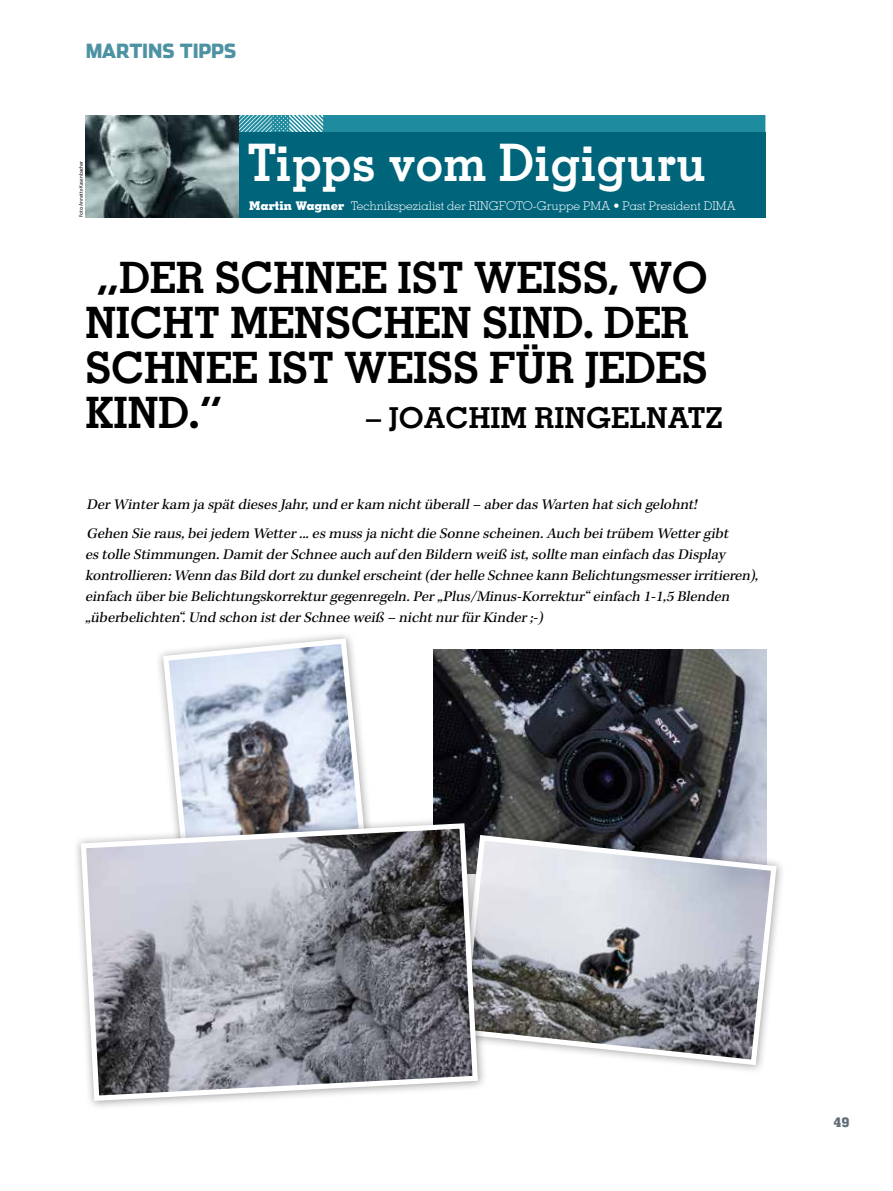
<style>
.page{position:relative;width:893px;height:1191px;background:#fff}
.page>*{position:absolute;margin:0;border:0;box-sizing:border-box;transform-origin:0 0}
.t1{font:700 51.6px "Memphis LT Std";color:#fff;scale:.95 1}
.t2{font:700 43.2px/45px "Memphis LT Std";letter-spacing:-.01em;color:#000}
.t3{font:700 28.8px "Memphis LT Std";color:#000;scale:1.04 1}
.t4{font:900 19.5px "Stainless";letter-spacing:-.01em;color:#00647b;scale:.95 1}
.t5{font:italic 15.15px/21px "Kepler Std";letter-spacing:-.01em;color:#000;scale:1.04 1}
.t6{font:800 13.5px "Memphis LT Std";color:#616c77;scale:.9 1}
.t7{font:300 12px "Memphis LT Std";color:#fff}
.t8{font:5.25px "Myriad Pro";color:#000;scale:.95 1}
.s1{font-weight:800}
</style>
<div class="page">
<img style="left:434px;top:649px;width:332px;height:178px">
<div style="left:238px;top:132px;width:527px;height:85px;background:#00647b"></div>
<svg style="left:238px;top:115px;width:527px;height:17px;background:#2890a2"></svg>
<img style="left:85px;top:115px;width:153px;height:102px">
<div style="left:451px;top:827px;width:335px;height:247px;background:#000;opacity:.35"></div>
<svg style="left:488px;top:832px;width:291px;height:236px;background:#acaeb4"></svg>
<svg style="left:160px;top:635px;width:209px;height:180px"></svg>
<div style="left:73px;top:815px;width:415px;height:295px;background:#000;opacity:.35"></div>
<svg style="left:78px;top:820px;width:403px;height:283px;background:#999aa1"></svg>
<p class="t4" style="left:85px;top:39px;width:161px">MARTINS TIPPS</p>
<p class="t8" style="left:78px;top:217px;width:61px;rotate:-90deg">Foto: Annette Kasenbacher</p>
<h1 class="t1" style="left:247px;top:130px;width:484px">TIPPS VOM DIGIGURU</h1>
<p class="t7" style="left:249px;top:198px;width:488px"><span class="s1">Martin Wagner</span> Technikspezialist der RINGFOTO-Gruppe PMA • Past President DIMA</p>
<h2 class="t2" style="left:85px;top:255px;width:624px">„DER SCHNEE IST WEISS, WO<br>NICHT MENSCHEN SIND. DER<br>SCHNEE IST WEISS FÜR JEDES<br>KIND.“</h2>
<h3 class="t3" style="left:366px;top:400px;width:344px">– JOACHIM RINGELNATZ</h3>
<p class="t5" style="left:87px;top:490px;width:622px;line-height:29.5px">DerWinterkam j a spätdieses Jahr,und erkam nichtüberall– aberdas Warten hatsich gelohnt!<br>Gehen Sie raus,beij edem Wetter...es muss ja nichtdie Sonne scheinen.Auch beitrübem Wettergibt</p>
<p class="t5" style="left:85px;top:545px;width:652px">es tolle Stimmungen.DamitderSchnee auch auf den Bildern weiß ist,sollte man einfach das Display kontrollieren:Wenn dasBild dortzu dunkelerscheint(derhelle Schnee kann Belichtungsmesserirritieren), einfach überbie Belichtungskorrekturgegenregeln.Per„Plus/Minus-Korrektur“einfach 1-1,5 Blenden „überbelichten“.Und schon istderSchnee weiß – nichtnurfürKinder;-)</p>
<p class="t6" style="left:833px;top:1113px;width:19px">49</p>
</div>
